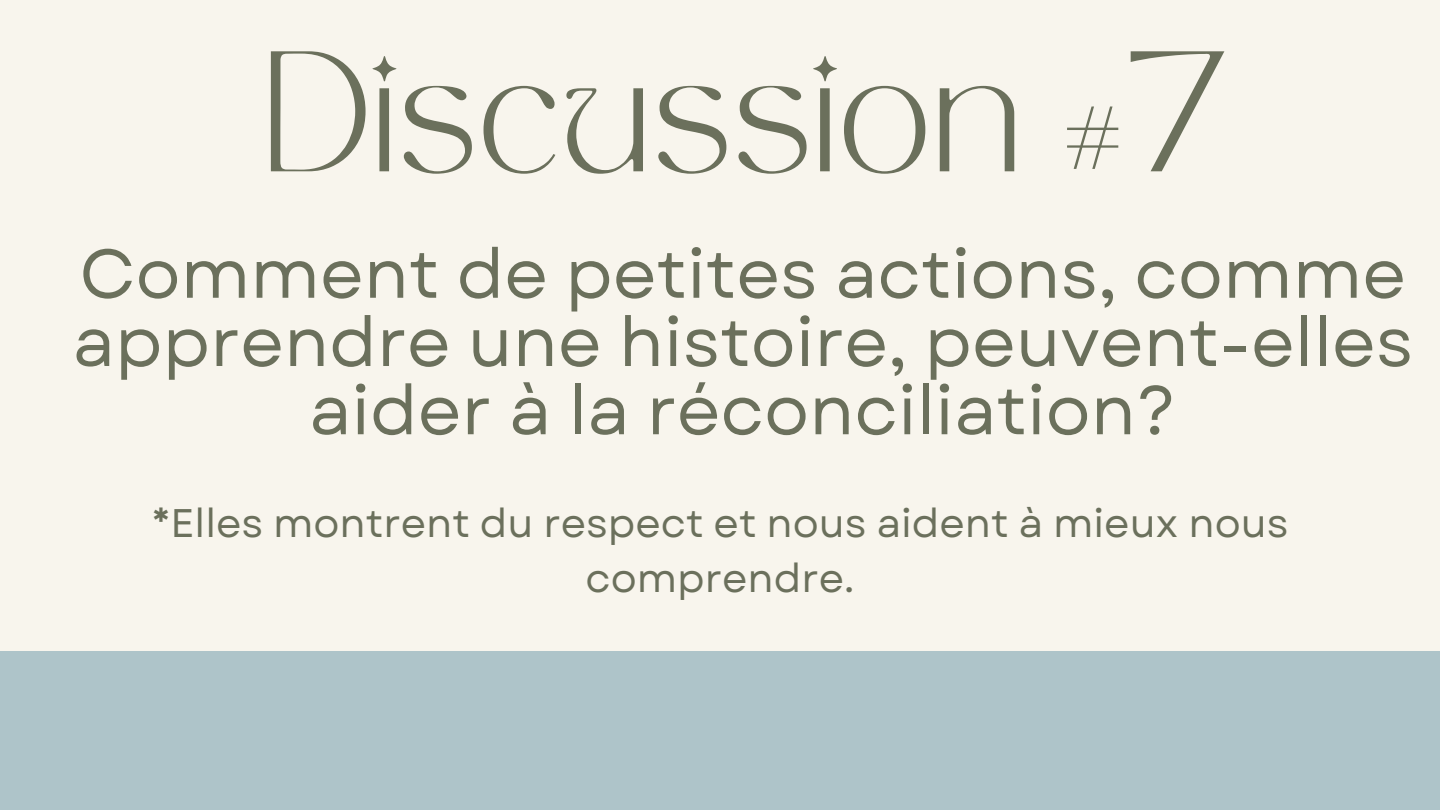
<style>
.page{position:relative;width:1440px;height:810px;background:#f8f5ed}
.page>*{position:absolute;margin:0;border:0;box-sizing:border-box;transform-origin:0 0}
.t1{font:120px "TAN MONCHERI Regular";color:#6b705c}
.t2{font:68.9px/68.2px "Garet";color:#6b705c;text-align:center}
.t3{font:39.9px/55.5px "Garet";color:#6b705c;text-align:center}
</style>
<div class="page">
<div style="left:0;top:652px;width:1440px;height:158px;background:#aec4c9"></div>
<h1 class="t1" style="left:261px;top:49px;width:966px">Discussion #7</h1>
<h2 class="t2" style="left:72px;top:240px;width:1343px">Comment de petites actions, comme apprendre une histoire, peuvent-elles aider à la réconciliation?</h2>
<p class="t3" style="left:151px;top:495px;width:1139px">*Elles montrent du respect et nous aident à mieux nous comprendre.</p>
</div>
